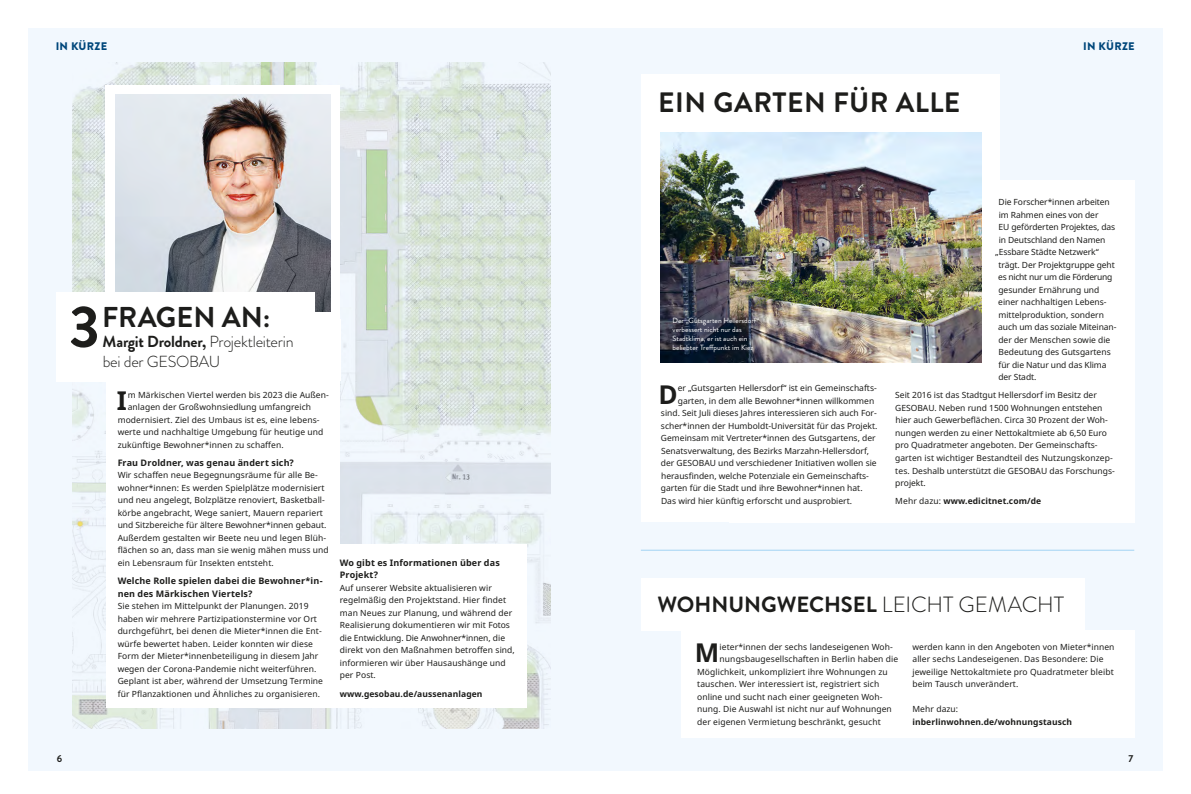
<style>
.page{position:relative;width:1191px;height:794px;background:#fff}
.page>*{position:absolute;margin:0;border:0;box-sizing:border-box;transform-origin:0 0}
.Überschriften_H2_HL_NEWS{font:700 28.7px "Brandon Grotesque";color:#1d1d1b}
.Überschriften_H2_HL_NEWS-2{font:700 28px "Brandon Grotesque";letter-spacing:.02em;color:#1d1d1b}
.Texte_P_Fließtext-GRUPPE_A{font:700 26px "Noto Sans";color:#1d1d1b}
.Überschriften_H2_HL_NEWS-3{font:700 22px "Brandon Grotesque";color:#1d1d1b}
.Überschriften_H2_HL_NEWS-4{font:300 16px/20px "Brandon Grotesque";letter-spacing:-.015em;color:#1d1d1b}
.Überschriften_H1_Rubrik_links{font:900 11px "Brandon Grotesque";letter-spacing:.025em;color:#00477b}
.t1{font:700 10px "Brandon Grotesque";color:#1d1d1b}
.Texte_P_Interview_Fragen_Gruppe_A{font:700 9px/12.5px "Noto Sans";letter-spacing:.015em;color:#1d1d1b}
.Texte_P_Fließtext-GRUPPE_A-2{font:8.5px/12.5px "Noto Sans";letter-spacing:.01em;color:#1d1d1b}
.Texte_P_Fließtext-GRUPPE_A-3{font:8.5px "Noto Sans";letter-spacing:-.01em;color:#1d1d1b}
.Texte_P_Fließtext-GRUPPE_A-4{font:700 8.5px/12.5px "Noto Sans";letter-spacing:.01em;color:#1d1d1b}
.Texte_P_Fließtext-GRUPPE_A-5{font:8.5px "Noto Sans";letter-spacing:-.03em;color:#1d1d1b}
.t2{font:7.5px/9px "Brandon Grotesque";color:#fff}
.s1{color:#fff}
.s2{font-weight:700}
.s3{font-weight:400}
.s4{font-weight:300}
</style>
<div class="page">
<div style="left:28px;top:28px;width:1134px;height:743px;background:#f2f8fe"></div>
<img style="left:72px;top:62px;width:478px;height:666px">
<div style="left:729px;top:180px;width:405px;height:342px;background:#fff"></div>
<div style="left:641px;top:578px;width:443px;height:52px;background:#fff"></div>
<hr style="left:641px;top:550px;width:493px;height:1px;background:#a2d3f3">
<div style="left:680px;top:630px;width:454px;height:107px;background:#fff"></div>
<div style="left:641px;top:75px;width:358px;height:447px;background:#fff"></div>
<img style="left:660px;top:132px;width:321px;height:230px">
<div style="left:106px;top:85px;width:234px;height:236px;background:#fff"></div>
<img style="left:115px;top:95px;width:216px;height:216px">
<div style="left:106px;top:377px;width:234px;height:331px;background:#fff"></div>
<div style="left:328px;top:545px;width:199px;height:163px;background:#fff"></div>
<div style="left:56px;top:292px;width:259px;height:90px;background:#fff"></div>
<svg style="left:71px;top:306px;width:26px;height:41px"></svg>
<div style="left:311px;top:319px;width:29px;height:62px;background:#fff"></div>
<h1 class="Überschriften_H1_Rubrik_links" style="left:56px;top:38px;width:53px">IN KÜRZE</h1>
<p class="Überschriften_H1_Rubrik_links" style="left:1083px;top:38px;width:53px">IN KÜRZE</p>
<h2 class="Überschriften_H2_HL_NEWS" style="left:102px;top:297px;width:170px"><span class="s1">3</span>FRAGEN AN:</h2>
<h2 class="Überschriften_H2_HL_NEWS-4" style="left:103px;top:332px;width:192px"><span class="s2">Margit Droldner,</span> Projektleiterin bei der GESOBAU</h2>
<p class="Texte_P_Fließtext-GRUPPE_A" style="left:117px;top:382px;width:12px">I</p>
<p class="Texte_P_Fließtext-GRUPPE_A-2" style="left:128px;top:388px;width:203px">m Märkischen Viertel werden bis 2023 die Außen-</p>
<p class="Texte_P_Fließtext-GRUPPE_A-2" style="left:128px;top:401px;width:185px">anlagen der Großwohnsiedlung umfangreich</p>
<p class="Texte_P_Fließtext-GRUPPE_A-2" style="left:118px;top:413px;width:203px">modernisiert. Ziel des Umbaus ist es, eine lebens-</p>
<p class="Texte_P_Fließtext-GRUPPE_A-2" style="left:118px;top:426px;width:207px">werte und nachhaltige Umgebung für heutige und</p>
<p class="Texte_P_Fließtext-GRUPPE_A-2" style="left:118px;top:438px;width:167px">zukünftige Bewohner*innen zu schaffen.</p>
<p class="Texte_P_Interview_Fragen_Gruppe_A" style="left:118px;top:456px;width:178px">Frau Droldner, was genau ändert sich?</p>
<p class="Texte_P_Fließtext-GRUPPE_A-2" style="left:118px;top:469px;width:212px">Wir schaffen neue Begegnungsräume für alle Be&shy;wohner*innen: Es werden Spielplätze modernisiert und neu angelegt, Bolzplätze renoviert, Basketball&shy;körbe angebracht, Wege saniert, Mauern repariert und Sitzbereiche für ältere Bewohner*innen gebaut.<br>Außerdem gestalten wir Beete neu und legen Blüh&shy;flächen so an, dass man sie wenig mähen muss und ein Lebensraum für Insekten entsteht.</p>
<p class="Texte_P_Interview_Fragen_Gruppe_A" style="left:118px;top:575px;width:206px">Welche Rolle spielen dabei die Bewohner*in&shy;nen des Märkischen Viertels?</p>
<p class="Texte_P_Fließtext-GRUPPE_A-2" style="left:118px;top:600px;width:207px">Sie stehen im Mittelpunkt der Planungen. 2019 haben wir mehrere Partizipationstermine vor Ort durchgeführt, bei denen die Mieter*innen die Ent&shy;würfe bewertet haben. Leider konnten wir diese Form der Mieter*innenbeteiligung in diesem Jahr wegen der Corona-Pandemie nicht weiterführen.<br>Geplant ist aber, während der Umsetzung Termine für Pflanzaktionen und Ähnliches zu organisieren.</p>
<p class="Texte_P_Interview_Fragen_Gruppe_A" style="left:340px;top:556px;width:161px">Wo gibt es Informationen über das<br>Projekt?</p>
<p class="Texte_P_Fließtext-GRUPPE_A-2" style="left:340px;top:582px;width:177px">Auf unserer Website aktualisieren wir regelmäßig den Projektstand. Hier findet man Neues zur Planung, und während der Realisierung dokumentieren wir mit Fotos die Entwicklung. Die Anwohner*innen, die direkt von den Maßnahmen betroffen sind, informieren wir über Hausaushänge und per Post.</p>
<p class="Texte_P_Fließtext-GRUPPE_A-4" style="left:340px;top:687px;width:144px">www.gesobau.de/aussenanlagen</p>
<h2 class="Überschriften_H2_HL_NEWS-2" style="left:658px;top:83px;width:304px">EIN GARTEN FÜR ALLE</h2>
<p class="t2" style="left:672px;top:316px;width:88px">Der „Gutsgarten Hellersdorf“ verbessert nicht nur das<br>Stadtklima, er ist auch ein beliebter Treffpunkt im Kiez</p>
<p class="Texte_P_Fließtext-GRUPPE_A" style="left:658px;top:376px;width:21px">D</p>
<p class="Texte_P_Fließtext-GRUPPE_A-2" style="left:677px;top:382px;width:201px">er „Gutsgarten Hellersdorf“ ist ein Gemeinschafts-</p>
<p class="Texte_P_Fließtext-GRUPPE_A-2" style="left:678px;top:394px;width:198px">garten, in dem alle Bewohner*innen willkommen</p>
<p class="Texte_P_Fließtext-GRUPPE_A-2" style="left:661px;top:407px;width:217px">sind. Seit Juli dieses Jahres interessieren sich auch For-</p>
<p class="Texte_P_Fließtext-GRUPPE_A-2" style="left:661px;top:419px;width:218px">scher*innen der Humboldt-Universität für das Projekt.</p>
<p class="Texte_P_Fließtext-GRUPPE_A-2" style="left:661px;top:432px;width:216px">Gemeinsam mit Vertreter*innen des Gutsgartens, der</p>
<p class="Texte_P_Fließtext-GRUPPE_A-2" style="left:661px;top:444px;width:209px">Senatsverwaltung, des Bezirks Marzahn-Hellersdorf,</p>
<p class="Texte_P_Fließtext-GRUPPE_A-2" style="left:661px;top:457px;width:217px">der GESOBAU und verschiedener Initiativen wollen sie</p>
<p class="Texte_P_Fließtext-GRUPPE_A-2" style="left:661px;top:469px;width:209px">herausfinden, welche Potenziale ein Gemeinschafts-</p>
<p class="Texte_P_Fließtext-GRUPPE_A-2" style="left:661px;top:482px;width:203px">garten für die Stadt und ihre Bewohner*innen hat.</p>
<p class="Texte_P_Fließtext-GRUPPE_A-2" style="left:661px;top:494px;width:192px">Das wird hier künftig erforscht und ausprobiert.</p>
<p class="Texte_P_Fließtext-GRUPPE_A-3" style="left:998px;top:196px;width:113px">Die Forscher*innen arbeiten</p>
<p class="Texte_P_Fließtext-GRUPPE_A-3" style="left:998px;top:209px;width:101px">im Rahmen eines von der</p>
<p class="Texte_P_Fließtext-GRUPPE_A-3" style="left:998px;top:221px;width:118px">EU geförderten Projektes, das</p>
<p class="Texte_P_Fließtext-GRUPPE_A-3" style="left:998px;top:234px;width:108px">in Deutschland den Namen</p>
<p class="Texte_P_Fließtext-GRUPPE_A-3" style="left:995px;top:246px;width:105px">„Essbare Städte Netzwerk“</p>
<p class="Texte_P_Fließtext-GRUPPE_A-3" style="left:998px;top:259px;width:118px">trägt. Der Projektgruppe geht</p>
<p class="Texte_P_Fließtext-GRUPPE_A-5" style="left:998px;top:271px;width:116px">es nicht nur um die Förderung</p>
<p class="Texte_P_Fließtext-GRUPPE_A-2" style="left:998px;top:284px;width:103px">gesunder Ernährung und</p>
<p class="Texte_P_Fließtext-GRUPPE_A-2" style="left:998px;top:296px;width:109px">einer nachhaltigen Lebens-</p>
<p class="Texte_P_Fließtext-GRUPPE_A-2" style="left:998px;top:309px;width:107px">mittelproduktion, sondern</p>
<p class="Texte_P_Fließtext-GRUPPE_A-3" style="left:998px;top:321px;width:120px">auch um das soziale Miteinan-</p>
<p class="Texte_P_Fließtext-GRUPPE_A-2" style="left:998px;top:334px;width:114px">der der Menschen sowie die</p>
<p class="Texte_P_Fließtext-GRUPPE_A-2" style="left:998px;top:346px;width:114px">Bedeutung des Gutsgartens</p>
<p class="Texte_P_Fließtext-GRUPPE_A-3" style="left:998px;top:359px;width:109px">für die Natur und das Klima</p>
<p class="Texte_P_Fließtext-GRUPPE_A-3" style="left:998px;top:371px;width:40px">der Stadt.</p>
<p class="Texte_P_Fließtext-GRUPPE_A-2" style="left:895px;top:389px;width:221px">Seit 2016 ist das Stadtgut Hellersdorf im Besitz der GESOBAU. Neben rund 1500 Wohnungen entstehen hier auch Gewerbeflächen. Circa 30 Prozent der Woh&shy;nungen werden zu einer Nettokaltmiete ab 6,50 Euro pro Quadratmeter angeboten. Der Gemeinschafts&shy;garten ist wichtiger Bestandteil des Nutzungskonzep&shy;tes. Deshalb unterstützt die GESOBAU das Forschungs&shy;projekt.</p>
<p class="Texte_P_Fließtext-GRUPPE_A-4" style="left:895px;top:495px;width:147px"><span class="s3">Mehr dazu:</span> www.edicitnet.com/de</p>
<h2 class="Überschriften_H2_HL_NEWS-3" style="left:657px;top:589px;width:408px">WOHNUNGWECHSEL <span class="s4">LEICHT GEMACHT</span></h2>
<p class="Texte_P_Fließtext-GRUPPE_A" style="left:695px;top:634px;width:26px">M</p>
<p class="Texte_P_Fließtext-GRUPPE_A-2" style="left:719px;top:640px;width:175px">ieter*innen der sechs landeseigenen Woh-</p>
<p class="Texte_P_Fließtext-GRUPPE_A-2" style="left:912px;top:640px;width:204px">werden kann in den Angeboten von Mieter*innen aller sechs Landeseigenen. Das Besondere: Die jeweilige Nettokaltmiete pro Quadratmeter bleibt beim Tausch unverändert.</p>
<p class="Texte_P_Fließtext-GRUPPE_A-4" style="left:912px;top:703px;width:161px"><span class="s3">Mehr dazu: </span>inberlinwohnen.de/wohnungstausch</p>
<p class="Texte_P_Fließtext-GRUPPE_A-2" style="left:719px;top:653px;width:180px">nungsbaugesellschaften in Berlin haben die</p>
<p class="Texte_P_Fließtext-GRUPPE_A-2" style="left:697px;top:665px;width:192px">Möglichkeit, unkompliziert ihre Wohnungen zu</p>
<p class="Texte_P_Fließtext-GRUPPE_A-2" style="left:697px;top:678px;width:184px">tauschen. Wer interessiert ist, registriert sich</p>
<p class="Texte_P_Fließtext-GRUPPE_A-2" style="left:697px;top:690px;width:187px">online und sucht nach einer geeigneten Woh-</p>
<p class="Texte_P_Fließtext-GRUPPE_A-2" style="left:697px;top:703px;width:196px">nung. Die Auswahl ist nicht nur auf Wohnungen</p>
<p class="Texte_P_Fließtext-GRUPPE_A-2" style="left:697px;top:715px;width:185px">der eigenen Vermietung beschränkt, gesucht</p>
<p class="t1" style="left:57px;top:752px;width:7px">6</p>
<p class="t1" style="left:1128px;top:752px;width:6px">7</p>
</div>
